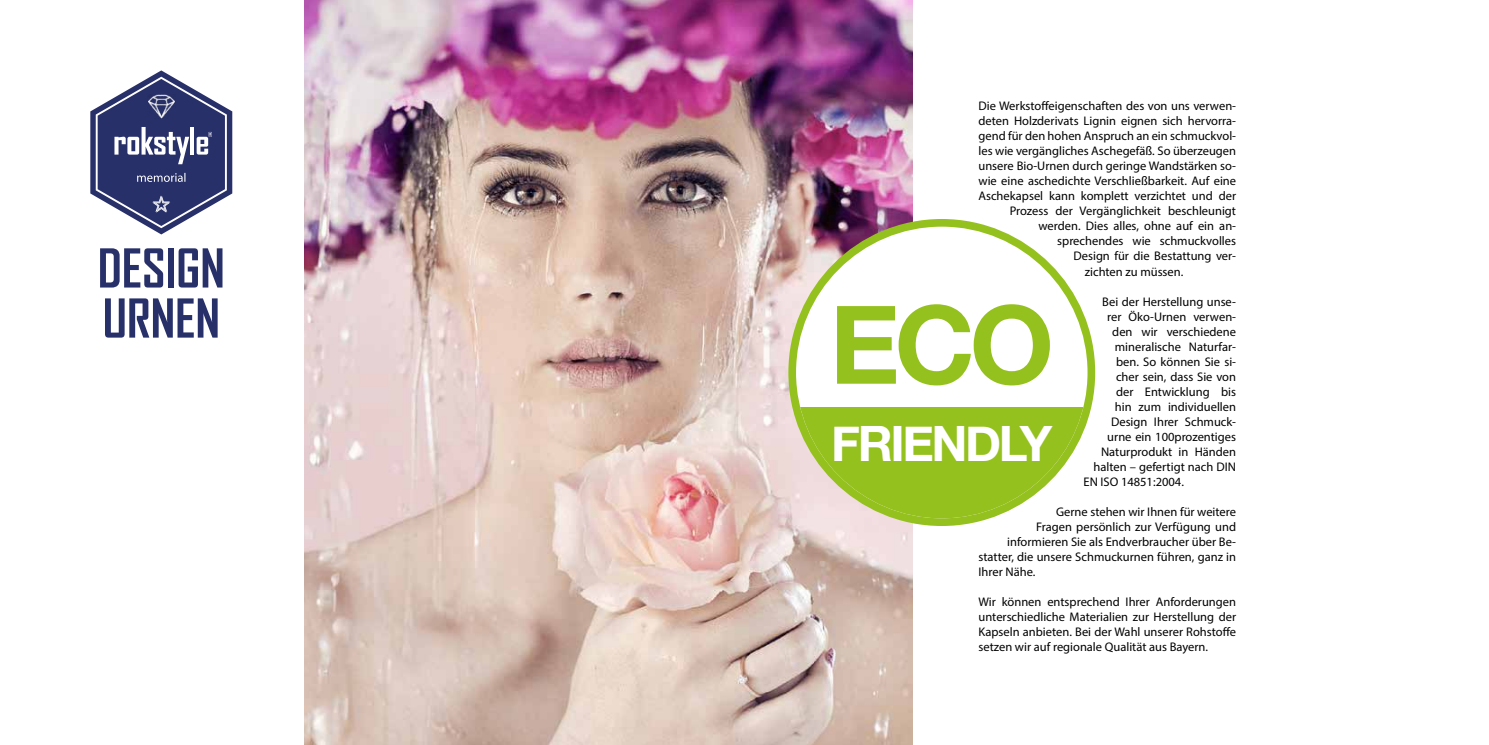
<style>
.page{position:relative;width:1489px;height:745px;background:#fff}
.page>*{position:absolute;margin:0;border:0;box-sizing:border-box;transform-origin:0 0}
.t1{font:700 108.5px "Helvetica Neue";color:#95c11f}
.t2{font:700 51.25px/50px "Agency FB";color:#273069}
.t3{font:700 48.62px "Helvetica Neue";letter-spacing:-.05em;color:#fff}
.t4{font:12.5px/15px "Myriad Pro";color:#000;text-align:justify}
</style>
<div class="page">
<img style="left:304px;top:0;width:608px;height:744px">
<div style="left:788px;top:219px;width:307px;height:306px;background:#95c11f;border-radius:50%"></div>
<div style="left:796px;top:226px;width:291px;height:292px;background:#fff;border-radius:50%"></div>
<svg style="left:796px;top:407px;width:291px;height:111px;fill:#95c11f"></svg>
<svg style="left:90px;top:70px;width:142px;height:164px"></svg>
<h2 class="t2" style="left:98px;top:242px;width:129px">DESIGN<br>URNEN</h2>
<p class="t4" style="left:978px;top:98px;width:259px">Die Werkstoffeigenschaften des von uns verwen-</p>
<p class="t4" style="left:978px;top:113px;width:259px">deten Holzderivats Lignin eignen sich hervorra-</p>
<p class="t4" style="left:978px;top:128px;width:259px">gend für den hohen Anspruch an ein schmuckvol-</p>
<p class="t4" style="left:978px;top:143px;width:259px">les wie vergängliches Aschegefäß. So überzeugen</p>
<p class="t4" style="left:978px;top:158px;width:259px">unsere Bio-Urnen durch geringe Wandstärken so-</p>
<p class="t4" style="left:978px;top:173px;width:259px">wie eine aschedichte Verschließbarkeit. Auf eine</p>
<p class="t4" style="left:978px;top:188px;width:259px">Aschekapsel kann komplett verzichtet und der</p>
<p class="t4" style="left:1009px;top:203px;width:228px">Prozess der Vergänglichkeit beschleunigt</p>
<p class="t4" style="left:1038px;top:218px;width:199px">werden. Dies alles, ohne auf ein an-</p>
<p class="t4" style="left:1057px;top:233px;width:180px">sprechendes wie schmuckvolles</p>
<p class="t4" style="left:1073px;top:248px;width:164px">Design für die Bestattung ver-</p>
<p class="t4" style="left:1084px;top:263px;width:100px">zichten zu müssen.</p>
<p class="t4" style="left:1102px;top:293px;width:135px">Bei der Herstellung unse-</p>
<p class="t4" style="left:1107px;top:308px;width:130px">rer Öko-Urnen verwen-</p>
<p class="t4" style="left:1112px;top:323px;width:125px">den wir verschiedene</p>
<p class="t4" style="left:1114px;top:338px;width:123px">mineralische Naturfar-</p>
<p class="t4" style="left:1115px;top:353px;width:122px">ben. So können Sie si-</p>
<p class="t4" style="left:1115px;top:368px;width:122px">cher sein, dass Sie von</p>
<p class="t4" style="left:1115px;top:383px;width:121px">der Entwicklung bis</p>
<p class="t4" style="left:1114px;top:398px;width:123px">hin zum individuellen</p>
<p class="t4" style="left:1110px;top:413px;width:126px">Design Ihrer Schmuck-</p>
<p class="t4" style="left:1107px;top:428px;width:130px">urne ein 100prozentiges</p>
<p class="t4" style="left:1100px;top:443px;width:137px">Naturprodukt in Händen</p>
<p class="t4" style="left:1093px;top:458px;width:144px">halten – gefertigt nach DIN</p>
<p class="t4" style="left:1083px;top:473px;width:102px">EN ISO 14851:2004.</p>
<p class="t4" style="left:1055px;top:503px;width:181px">Gerne stehen wir Ihnen für weitere</p>
<p class="t4" style="left:1035px;top:518px;width:201px">Fragen persönlich zur Verfügung und</p>
<p class="t4" style="left:1007px;top:533px;width:230px">informieren Sie als Endverbraucher über Be-</p>
<p class="t4" style="left:978px;top:548px;width:259px">statter, die unsere Schmuckurnen führen, ganz in</p>
<p class="t4" style="left:978px;top:563px;width:58px">Ihrer Nähe.</p>
<p class="t4" style="left:978px;top:593px;width:259px">Wir können entsprechend Ihrer Anforderungen unterschiedliche Materialien zur Herstellung der Kapseln anbieten. Bei der Wahl unserer Rohstoffe setzen wir auf regionale Qualität aus Bayern.</p>
<h1 class="t1" style="left:829px;top:259px;width:226px">ECO</h1>
<h3 class="t3" style="left:831px;top:405px;width:222px">FRIENDLY</h3>
</div>
